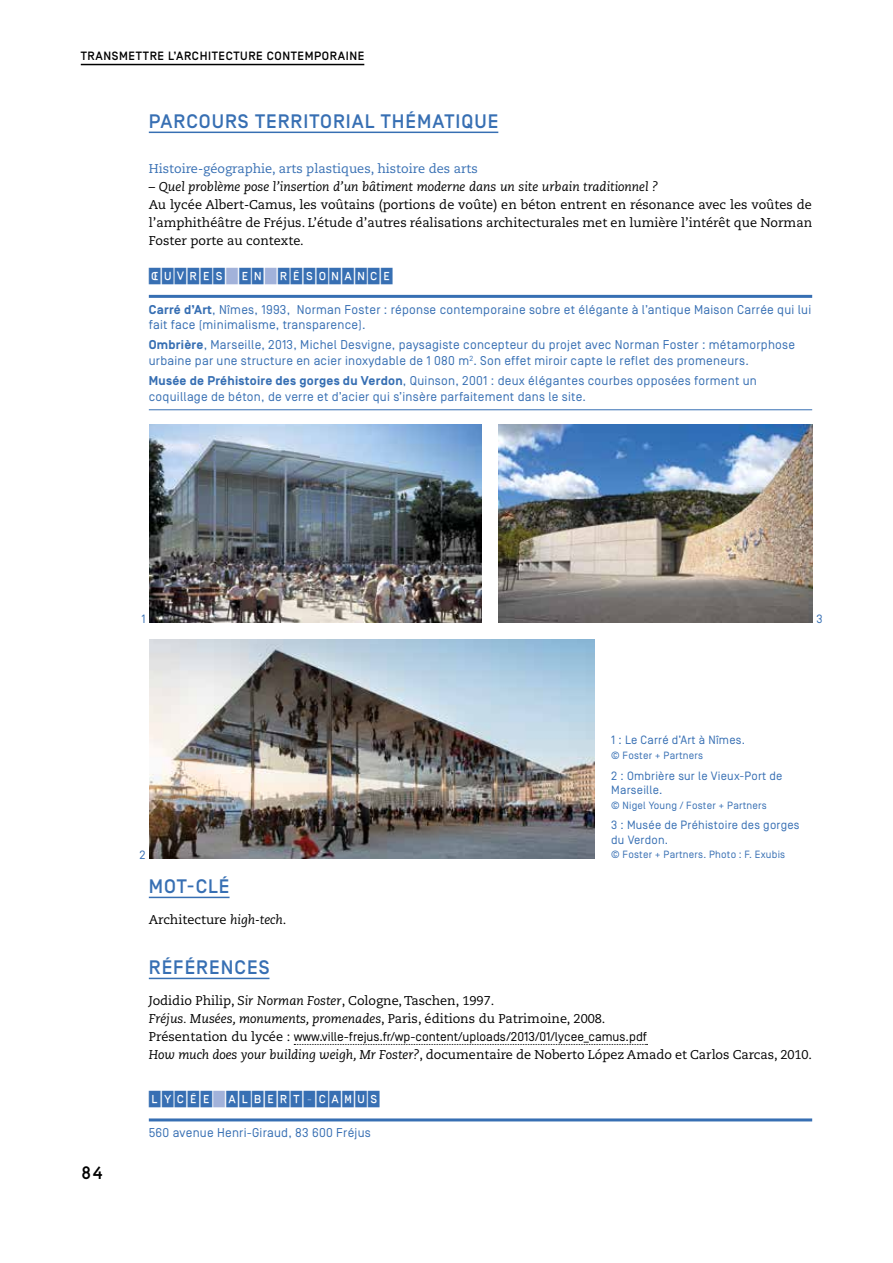
<style>
.page{position:relative;width:893px;height:1263px;background:#fff}
.page>*{position:absolute;margin:0;border:0;box-sizing:border-box;transform-origin:0 0}
.t1{font:500 19.5px "Simplon BP";letter-spacing:.05em;color:#376fb3}
.t2{font:500 18px "Simplon BP Mono";color:#000}
.t3{font:500 16.5px "Simplon CNDP";letter-spacing:.05em;color:#376fb3}
.t4{font:12.75px/15.8px "Simplon BP Regular";letter-spacing:.02em;color:#376fb3}
.t5{font:12.75px/18px "Caecilia LT Std";color:#000;text-align:justify}
.t6{font:12.75px "Simplon BP Regular";color:#000}
.t7{font:italic 12.75px "Caecilia LT Std";color:#000}
.t8{font:12.75px "Caecilia LT Std";color:#376fb3}
.t9{font:12px/14.2px "Simplon BP Regular";letter-spacing:.02em;color:#376fb3}
.t10{font:500 12px "Simplon BP";letter-spacing:.05em;color:#000}
.t11{font:10.5px "Simplon BP Regular";letter-spacing:.02em;color:#376fb3}
.s1{font-family:"Simplon BP";font-weight:700}
.s2{font-style:italic}
.s3{font-family:"Caecilia LT Std"}
</style>
<div class="page">
<hr style="left:81px;top:64px;width:283px;height:1px;background:#000">
<hr style="left:149px;top:132px;width:349px;height:1px;background:#376fb3">
<hr style="left:149px;top:295px;width:663px;height:3px;background:#376fb3">
<hr style="left:149px;top:409px;width:663px;height:1px;background:#376fb3">
<hr style="left:149px;top:897px;width:81px;height:1px;background:#376fb3">
<hr style="left:149px;top:978px;width:120px;height:1px;background:#376fb3">
<svg style="left:294px;top:1044px;width:353px;height:1px"></svg>
<hr style="left:149px;top:1118px;width:663px;height:3px;background:#376fb3">
<img style="left:150px;top:425px;width:332px;height:198px">
<img style="left:499px;top:425px;width:313px;height:198px">
<img style="left:150px;top:640px;width:444px;height:218px">
<p class="t10" style="left:81px;top:49px;width:285px">TRANSMETTRE L’ARCHITECTURE CONTEMPORAINE</p>
<h1 class="t1" style="left:149px;top:110px;width:351px">PARCOURS TERRITORIAL THÉMATIQUE</h1>
<p class="t8" style="left:149px;top:161px;width:331px">Histoire-géographie, arts plastiques, histoire des arts</p>
<p class="t7" style="left:149px;top:179px;width:511px">– Quel problème pose l’insertion d’un bâtiment moderne dans un site urbain traditionnel ?</p>
<p class="t5" style="left:149px;top:196px;width:665px">Au lycée Albert-Camus, les voûtains (portions de voûte) en béton entrent en résonance avec les voûtes de l’amphithéâtre de Fréjus. L’étude d’autres réalisations architecturales met en lumière l’intérêt que Norman Foster porte au contexte.</p>
<p class="t3" style="left:149px;top:268px;width:246px">ŒUVRES EN RÉSONANCE</p>
<p class="t4" style="left:149px;top:301px;width:664px"><span class="s1">Carré d’Art</span>, Nîmes, 1993, Norman Foster : réponse contemporaine sobre et élégante à l’antique Maison Carrée qui lui fait face (minimalisme, transparence).</p>
<p class="t4" style="left:149px;top:337px;width:648px"><span class="s1">Ombrière</span>, Marseille, 2013, Michel Desvigne, paysagiste concepteur du projet avec Norman Foster : métamorphose urbaine par une structure en acier inoxydable de 1 080 m<sup>2</sup>. Son effet miroir capte le reflet des promeneurs.</p>
<p class="t4" style="left:149px;top:373px;width:610px"><span class="s1">Musée de Préhistoire des gorges du Verdon</span>, Quinson, 2001 : deux élégantes courbes opposées forment un coquillage de béton, de verre et d’acier qui s’insère parfaitement dans le site.</p>
<p class="t9" style="left:141px;top:612px;width:6px">1</p>
<p class="t9" style="left:139px;top:847px;width:8px">2</p>
<p class="t9" style="left:816px;top:612px;width:8px">3</p>
<p class="t9" style="left:611px;top:733px;width:135px">1 : Le Carré d’Art à Nîmes.</p>
<p class="t11" style="left:611px;top:749px;width:93px">© Foster + Partners</p>
<p class="t9" style="left:611px;top:768px;width:173px">2 : Ombrière sur le Vieux-Port de<br>Marseille.</p>
<p class="t11" style="left:611px;top:799px;width:157px">© Nigel Young / Foster + Partners</p>
<p class="t9" style="left:611px;top:818px;width:190px">3 : Musée de Préhistoire des gorges du Verdon.</p>
<p class="t11" style="left:611px;top:849px;width:175px">© Foster + Partners. Photo : F. Exubis</p>
<h2 class="t2" style="left:81px;top:1161px;width:24px">84</h2>
<h1 class="t1" style="left:149px;top:875px;width:82px">MOT-CLÉ</h1>
<p class="t5" style="left:149px;top:911px;width:139px">Architecture <span class="s2">high-tech</span>.</p>
<h1 class="t1" style="left:149px;top:956px;width:122px">RÉFÉRENCES</h1>
<p class="t5" style="left:149px;top:992px;width:458px">Jodidio Philip, <span class="s2">Sir Norman Foster</span>, Cologne, Taschen, 1997.<br><span class="s2">Fréjus. Musées, monuments, promenades</span>, Paris, éditions du Patrimoine, 2008.</p>
<p class="t6" style="left:149px;top:1030px;width:500px"><span class="s3">Présentation du lycée :</span> www.ville-frejus.fr/wp-content/uploads/2013/01/lycee_camus.pdf</p>
<p class="t5" style="left:149px;top:1046px;width:665px"><span class="s2">How much does your building weigh, Mr Foster?</span>, documentaire de Noberto López Amado et Carlos Carcas, 2010.</p>
<p class="t3" style="left:149px;top:1091px;width:233px">LYCÉE ALBERT-CAMUS</p>
<p class="t4" style="left:149px;top:1125px;width:224px">560 avenue Henri-Giraud, 83 600 Fréjus</p>
</div>
